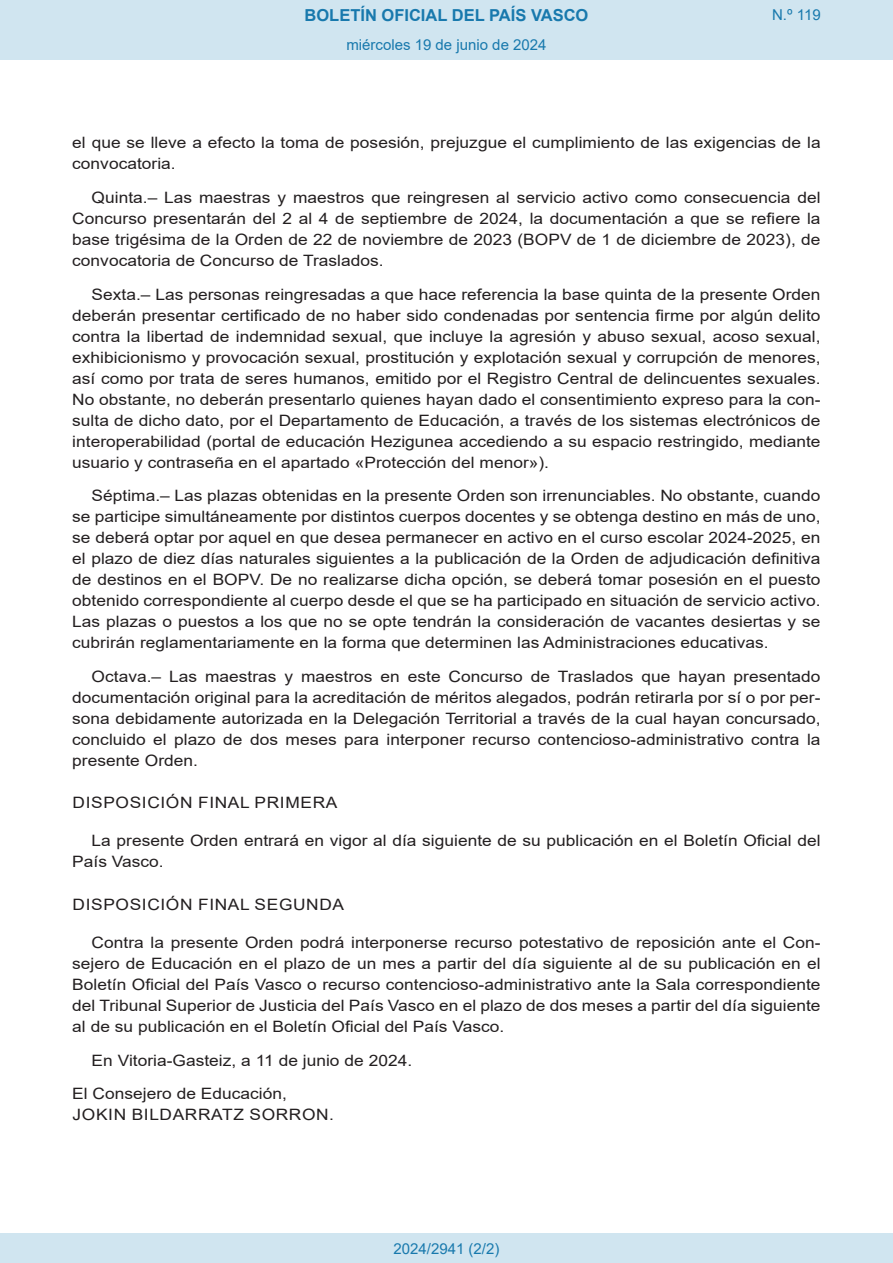
<style>
.page{position:relative;width:893px;height:1263px;background:#fff}
.page>*{position:absolute;margin:0;border:0;box-sizing:border-box;transform-origin:0 0}
.t1{font:700 16.5px "Arial";color:#1879ad}
.BOPVDetalle{font:15.6px/21px "Arial";color:#231f20;text-align:justify;scale:1.11 1}
.BOPVDisposicion{font:15.6px "Arial";letter-spacing:.035em;color:#231f20;scale:1.11 1}
.BOPVFirmaLugFec{font:15.6px "Arial";color:#231f20;scale:1.11 1}
.BOPVFirmaPuesto{font:15.6px "Arial";color:#231f20;scale:1.11 1}
.BOPVFirmaNombre{font:15.6px "Arial";letter-spacing:.035em;color:#231f20;scale:1.11 1}
.Paginacion_Centro{font:15px "Arial";color:#1879ad}
</style>
<div class="page">
<div style="left:0;top:0;width:893px;height:60px;background:#d0e5f0"></div>
<div style="left:0;top:1233px;width:893px;height:30px;background:#d0e5f0"></div>
<p class="t1" style="left:305px;top:3px;width:285px">BOLETÍN OFICIAL DEL PAÍS VASCO</p>
<p class="Paginacion_Centro" style="left:346px;top:35px;width:202px">miércoles 19 de junio de 2024</p>
<p class="Paginacion_Centro" style="left:772px;top:5px;width:50px">N.º 119</p>
<p class="BOPVDetalle" style="left:72px;top:132px;width:676px">el que se lleve a efecto la toma de posesión, prejuzgue el cumplimiento de las exigencias de la convocatoria.</p>
<p class="BOPVDetalle" style="left:72px;top:187px;width:676px;text-indent:19px">Quinta.– Las maestras y maestros que reingresen al servicio activo como consecuencia del Concurso presentarán del 2 al 4 de septiembre de 2024, la documentación a que se refiere la base trigésima de la Orden de 22 de noviembre de 2023 (BOPV de 1 de diciembre de 2023), de convocatoria de Concurso de Traslados.</p>
<p class="BOPVDetalle" style="left:72px;top:284px;width:676px;text-indent:19px">Sexta.– Las personas reingresadas a que hace referencia la base quinta de la presente Orden deberán presentar certificado de no haber sido condenadas por sentencia firme por algún delito contra la libertad de indemnidad sexual, que incluye la agresión y abuso sexual, acoso sexual, exhibicionismo y provocación sexual, prostitución y explotación sexual y corrupción de menores, así como por trata de seres humanos, emitido por el Registro Central de delincuentes sexuales.<br>No obstante, no deberán presentarlo quienes hayan dado el consentimiento expreso para la con&shy;sulta de dicho dato, por el Departamento de Educación, a través de los sistemas electrónicos de interoperabilidad (portal de educación Hezigunea accediendo a su espacio restringido, mediante usuario y contraseña en el apartado «Protección del menor»).</p>
<p class="BOPVDetalle" style="left:72px;top:485px;width:676px;text-indent:19px">Séptima.– Las plazas obtenidas en la presente Orden son irrenunciables. No obstante, cuando se participe simultáneamente por distintos cuerpos docentes y se obtenga destino en más de uno, se deberá optar por aquel en que desea permanecer en activo en el curso escolar 2024-2025, en el plazo de diez días naturales siguientes a la publicación de la Orden de adjudicación definitiva de destinos en el BOPV. De no realizarse dicha opción, se deberá tomar posesión en el puesto obtenido correspondiente al cuerpo desde el que se ha participado en situación de servicio activo.<br>Las plazas o puestos a los que no se opte tendrán la consideración de vacantes desiertas y se cubrirán reglamentariamente en la forma que determinen las Administraciones educativas.</p>
<p class="BOPVDetalle" style="left:72px;top:666px;width:676px;text-indent:19px">Octava.– Las maestras y maestros en este Concurso de Traslados que hayan presentado documentación original para la acreditación de méritos alegados, podrán retirarla por sí o por per&shy;sona debidamente autorizada en la Delegación Territorial a través de la cual hayan concursado, concluido el plazo de dos meses para interponer recurso contencioso-administrativo contra la presente Orden.</p>
<p class="BOPVDisposicion" style="left:73px;top:792px;width:240px">DISPOSICIÓN FINAL PRIMERA</p>
<p class="BOPVDetalle" style="left:72px;top:830px;width:676px;text-indent:19px">La presente Orden entrará en vigor al día siguiente de su publicación en el Boletín Oficial del<br>País Vasco.</p>
<p class="BOPVDisposicion" style="left:73px;top:893px;width:246px">DISPOSICIÓN FINAL SEGUNDA</p>
<p class="BOPVDetalle" style="left:72px;top:932px;width:676px;text-indent:19px">Contra la presente Orden podrá interponerse recurso potestativo de reposición ante el Con&shy;sejero de Educación en el plazo de un mes a partir del día siguiente al de su publicación en el Boletín Oficial del País Vasco o recurso contencioso-administrativo ante la Sala correspondiente del Tribunal Superior de Justicia del País Vasco en el plazo de dos meses a partir del día siguiente al de su publicación en el Boletín Oficial del País Vasco.</p>
<p class="BOPVFirmaLugFec" style="left:92px;top:1049px;width:290px">En Vitoria-Gasteiz, a 11 de junio de 2024.</p>
<p class="BOPVFirmaPuesto" style="left:72px;top:1083px;width:195px">El Consejero de Educación,</p>
<p class="BOPVFirmaNombre" style="left:73px;top:1104px;width:237px">JOKIN BILDARRATZ SORRON.</p>
<p class="Paginacion_Centro" style="left:393px;top:1238px;width:107px">2024/2941 (2/2)</p>
</div>
